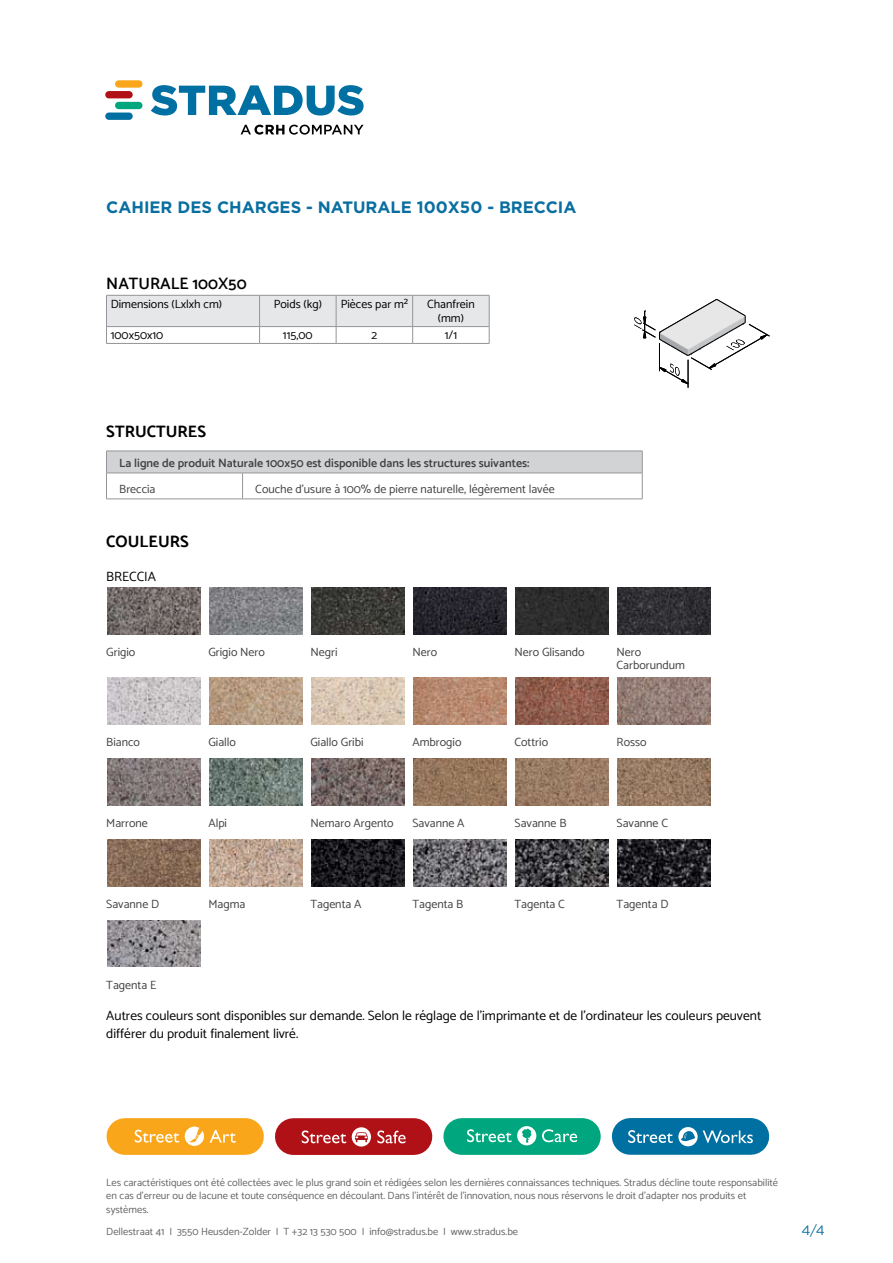
<style>
.page{position:relative;width:893px;height:1263px;background:#fff}
.page>*{position:absolute;margin:0;border:0;box-sizing:border-box;transform-origin:0 0}
.t1{font:700 16.5px "Gotham";color:#096ea0}
.t2{font:700 16.5px "Catamaran";color:#000}
.t3{font:600 16.5px "Catamaran";color:#000}
.t4{font:13.5px/18px "Catamaran";color:#000}
.t5{font:13.5px "Gotham";color:#096ea0}
.t6{font:12px/13.5px "Catamaran";color:#414142}
.t7{font:12px/14.4px "Catamaran";color:#000;text-align:center}
.t8{font:600 12px "Catamaran";color:#414142}
.t9{font:10.5px/13.5px "Catamaran";color:#636466}
</style>
<div class="page">
<hr style="left:106px;top:343px;width:154px;height:1px;background:#939598">
<hr style="left:260px;top:343px;width:76px;height:1px;background:#939598">
<hr style="left:336px;top:343px;width:77px;height:1px;background:#939598">
<hr style="left:413px;top:343px;width:76px;height:1px;background:#939598">
<svg style="left:106px;top:295px;width:384px;height:48px"></svg>
<hr style="left:106px;top:499px;width:137px;height:1px;background:#939598">
<hr style="left:243px;top:499px;width:399px;height:1px;background:#939598">
<svg style="left:106px;top:451px;width:537px;height:48px"></svg>
<img style="left:107px;top:587px;width:94px;height:47px">
<img style="left:209px;top:587px;width:94px;height:47px">
<img style="left:311px;top:587px;width:94px;height:47px">
<img style="left:413px;top:587px;width:94px;height:47px">
<img style="left:515px;top:587px;width:94px;height:47px">
<img style="left:617px;top:587px;width:94px;height:47px">
<img style="left:107px;top:678px;width:94px;height:46px">
<img style="left:209px;top:678px;width:94px;height:46px">
<img style="left:311px;top:678px;width:94px;height:46px">
<img style="left:413px;top:678px;width:94px;height:46px">
<img style="left:515px;top:678px;width:94px;height:46px">
<img style="left:617px;top:678px;width:94px;height:46px">
<img style="left:107px;top:758px;width:94px;height:47px">
<img style="left:209px;top:758px;width:94px;height:47px">
<img style="left:311px;top:758px;width:94px;height:47px">
<img style="left:413px;top:758px;width:94px;height:47px">
<img style="left:515px;top:758px;width:94px;height:47px">
<img style="left:617px;top:758px;width:94px;height:47px">
<img style="left:107px;top:839px;width:94px;height:47px">
<img style="left:209px;top:839px;width:94px;height:47px">
<img style="left:311px;top:839px;width:94px;height:47px">
<img style="left:413px;top:839px;width:94px;height:47px">
<img style="left:515px;top:839px;width:94px;height:47px">
<img style="left:617px;top:839px;width:94px;height:47px">
<img style="left:107px;top:920px;width:94px;height:47px">
<svg style="left:634px;top:299px;width:136px;height:89px"></svg>
<div style="left:630px;top:1118px;width:121px;height:37px;background:#006fa1"></div>
<svg style="left:628px;top:1127px;width:125px;height:19px"></svg>
<div style="left:462px;top:1118px;width:120px;height:37px;background:#00a77e"></div>
<svg style="left:542px;top:1129px;width:35px;height:13px"></svg>
<svg style="left:467px;top:1126px;width:69px;height:19px"></svg>
<div style="left:293px;top:1118px;width:121px;height:37px;background:#b01116"></div>
<svg style="left:352px;top:1127px;width:19px;height:19px"></svg>
<svg style="left:377px;top:1130px;width:29px;height:13px"></svg>
<svg style="left:302px;top:1130px;width:44px;height:13px"></svg>
<div style="left:125px;top:1118px;width:120px;height:37px;background:#faa61a"></div>
<svg style="left:185px;top:1126px;width:19px;height:20px"></svg>
<svg style="left:135px;top:1130px;width:44px;height:12px"></svg>
<svg style="left:210px;top:1130px;width:26px;height:13px"></svg>
<svg style="left:151px;top:85px;width:213px;height:31px"></svg>
<div style="left:115px;top:80px;width:27px;height:8px;background:#faa61a;border-radius:4px"></div>
<div style="left:105px;top:91px;width:28px;height:7px;background:#b01116;border-radius:4px"></div>
<div style="left:105px;top:113px;width:28px;height:7px;background:#006fa1;border-radius:4px"></div>
<div style="left:115px;top:102px;width:27px;height:7px;background:#00a77e;border-radius:4px"></div>
<svg style="left:241px;top:125px;width:123px;height:10px"></svg>
<h1 class="t1" style="left:106px;top:196px;width:472px">CAHIER DES CHARGES - NATURALE 100X50 - BRECCIA</h1>
<h1 class="t3" style="left:106px;top:274px;width:142px">Naturale 100x50</h1>
<p class="t7" style="left:111px;top:296px;width:113px">Dimensions (Lxlxh cm)</p>
<p class="t7" style="left:274px;top:296px;width:50px">Poids (kg)</p>
<p class="t7" style="left:341px;top:296px;width:69px">Pièces par m²</p>
<p class="t7" style="left:427px;top:296px;width:49px">Chanfrein (mm)</p>
<p class="t7" style="left:111px;top:328px;width:54px">100x50x10</p>
<p class="t7" style="left:283px;top:328px;width:31px">115,00</p>
<p class="t7" style="left:371px;top:328px;width:7px">2</p>
<p class="t7" style="left:445px;top:328px;width:14px">1/1</p>
<h1 class="t2" style="left:106px;top:422px;width:101px">STRUCTURES</h1>
<p class="t8" style="left:119px;top:455px;width:412px">La ligne de produit Naturale 100x50 est disponible dans les structures suivantes:</p>
<p class="t6" style="left:119px;top:481px;width:38px">Breccia</p>
<p class="t6" style="left:255px;top:481px;width:301px">Couche d’usure à 100% de pierre naturelle, légèrement lavée</p>
<h1 class="t2" style="left:106px;top:532px;width:84px">COULEURS</h1>
<p class="t4" style="left:106px;top:567px;width:24px">Breccia</p>
<p class="t6" style="left:106px;top:645px;width:31px">Grigio</p>
<p class="t6" style="left:208px;top:645px;width:58px">Grigio Nero</p>
<p class="t6" style="left:310px;top:645px;width:29px">Negri</p>
<p class="t6" style="left:412px;top:645px;width:26px">Nero</p>
<p class="t6" style="left:514px;top:645px;width:72px">Nero Glisando</p>
<p class="t6" style="left:617px;top:645px;width:70px">Nero<br>Carborundum</p>
<p class="t6" style="left:106px;top:735px;width:35px">Bianco</p>
<p class="t6" style="left:208px;top:735px;width:29px">Giallo</p>
<p class="t6" style="left:310px;top:735px;width:55px">Giallo Gribi</p>
<p class="t6" style="left:412px;top:735px;width:50px">Ambrogio</p>
<p class="t6" style="left:514px;top:735px;width:35px">Cottrio</p>
<p class="t6" style="left:617px;top:735px;width:32px">Rosso</p>
<p class="t6" style="left:106px;top:816px;width:43px">Marrone</p>
<p class="t6" style="left:208px;top:816px;width:20px">Alpi</p>
<p class="t6" style="left:310px;top:816px;width:85px">Nemaro Argento</p>
<p class="t6" style="left:412px;top:816px;width:54px">Savanne A</p>
<p class="t6" style="left:514px;top:816px;width:53px">Savanne B</p>
<p class="t6" style="left:617px;top:816px;width:53px">Savanne C</p>
<p class="t6" style="left:106px;top:897px;width:54px">Savanne D</p>
<p class="t6" style="left:208px;top:897px;width:38px">Magma</p>
<p class="t6" style="left:310px;top:897px;width:53px">Tagenta A</p>
<p class="t6" style="left:412px;top:897px;width:52px">Tagenta B</p>
<p class="t6" style="left:514px;top:897px;width:52px">Tagenta C</p>
<p class="t6" style="left:617px;top:897px;width:53px">Tagenta D</p>
<p class="t6" style="left:106px;top:977px;width:52px">Tagenta E</p>
<p class="t4" style="left:106px;top:1006px;width:656px">Autres couleurs sont disponibles sur demande. Selon le réglage de l’imprimante et de l’ordinateur les couleurs peuvent différer du produit finalement livré.</p>
<p class="t9" style="left:106px;top:1175px;width:673px">Les caractéristiques ont été collectées avec le plus grand soin et rédigées selon les dernières connaissances techniques. Stradus décline toute responsabilité en cas d’erreur ou de lacune et toute conséquence en découlant. Dans l’intérêt de l’innovation, nous nous réservons le droit d’adapter nos produits et systèmes.</p>
<p class="t9" style="left:106px;top:1224px;width:413px">Dellestraat 41 I 3550 Heusden-Zolder I T +32 13 530 500 I info@stradus.be I www.stradus.be</p>
<p class="t5" style="left:810px;top:1221px;width:16px">/4</p>
</div>
